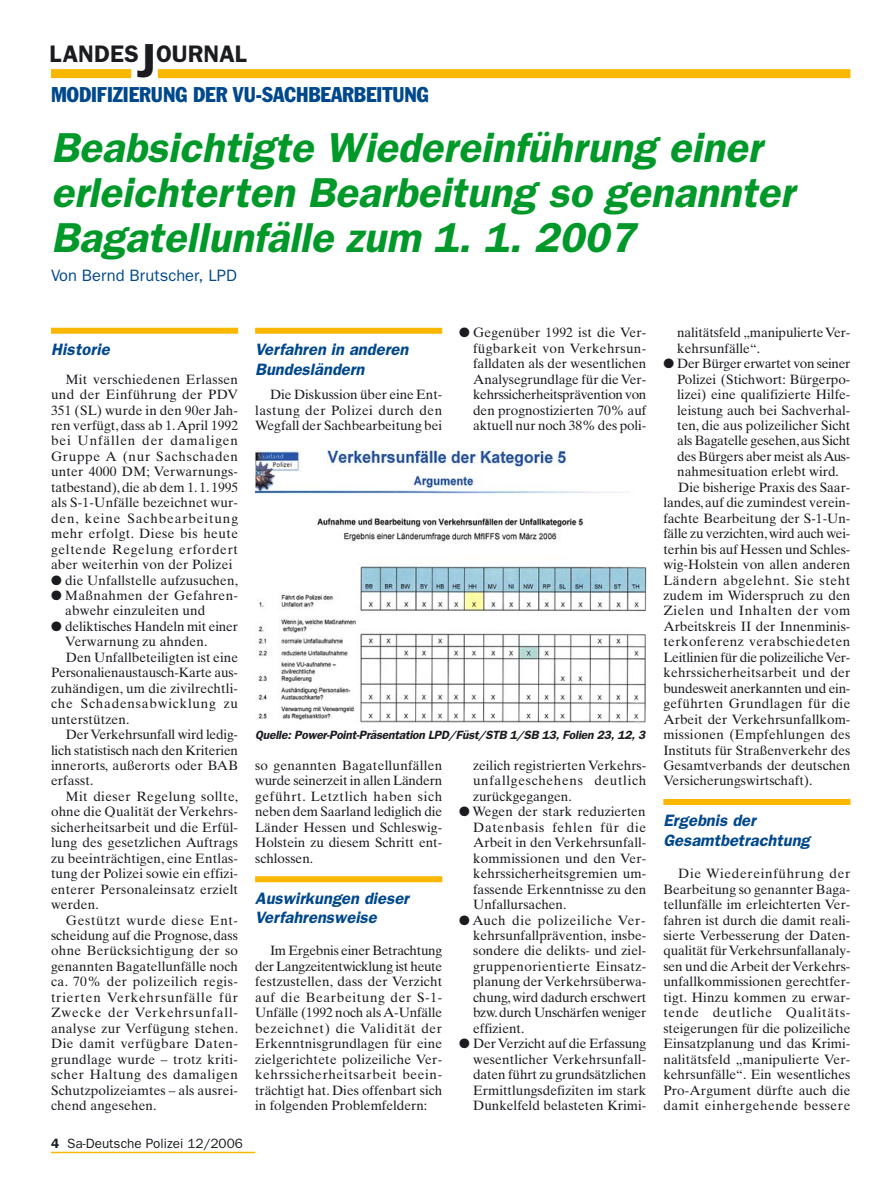
<style>
.page{position:relative;width:893px;height:1191px;background:#fff}
.page>*{position:absolute;margin:0;border:0;box-sizing:border-box;transform-origin:0 0}
.t1{font:italic 600 42px/45px "Franklin Gothic";color:#009929}
.t2{font:600 24px "Franklin Gothic";color:#1b1c20}
.t3{font:condensed 21px "Franklin Gothic";color:#00488c}
.t4{font:italic 600 16.5px/19.5px "Franklin Gothic";color:#00488c}
.t5{font:16.5px "Franklin Gothic";color:#00488c}
.t6{font:13.5px/15.5px "Times Ten";color:#1b1c20;text-align:justify}
.t7{font:13.5px/15.5px "Times Ten";letter-spacing:.02em;color:#1b1c20}
.t8{font:13.5px "Times Ten";letter-spacing:.03em;color:#1b1c20}
.t9{font:13.5px "Times Ten";letter-spacing:.06em;color:#1b1c20}
.t10{font:13.5px "Times Ten";letter-spacing:-.02em;color:#1b1c20}
.t11{font:13.5px "Times Ten";letter-spacing:.035em;color:#1b1c20}
.t12{font:13.5px "Times Ten";letter-spacing:.045em;color:#1b1c20}
.t13{font:13.5px "Times Ten";letter-spacing:.04em;color:#1b1c20}
.t14{font:13.5px "Times Ten";letter-spacing:-.025em;color:#1b1c20}
.t15{font:13.5px "Franklin Gothic";color:#1b1c20}
.t16{font:13.5px "Times Ten";letter-spacing:.025em;color:#1b1c20}
.t17{font:italic 600 12px "Franklin Gothic";letter-spacing:-.02em;color:#1b1c20}
.s1{font-size:48px}
.s2{font-weight:600}
</style>
<div class="page">
<div style="left:51px;top:328px;width:187px;height:6px;background:#f9b700"></div>
<div style="left:255px;top:328px;width:187px;height:6px;background:#f9b700"></div>
<div style="left:255px;top:876px;width:187px;height:6px;background:#f9b700"></div>
<div style="left:663px;top:799px;width:187px;height:6px;background:#f9b700"></div>
<hr style="left:51px;top:1151px;width:204px;height:2px;background:#f9b700">
<div style="left:51px;top:69px;width:80px;height:9px;background:#f9b700"></div>
<div style="left:158px;top:69px;width:692px;height:9px;background:#f9b700"></div>
<img style="left:255px;top:448px;width:391px;height:275px">
<h2 class="t2" style="left:50px;top:45px;width:199px">LANDES<span class="s1">J</span>OURNAL</h2>
<h3 class="t3" style="left:51px;top:87px;width:379px">MODIFIZIERUNG DER VU-SACHBEARBEITUNG</h3>
<h1 class="t1" style="left:51px;top:128px;width:752px">Beabsichtigte Wiedereinführung einer erleichterten Bearbeitung so genannter<br>Bagatellunfälle zum 1. 1. 2007</h1>
<p class="t5" style="left:51px;top:270px;width:187px">Von Bernd Brutscher, LPD</p>
<p class="t4" style="left:51px;top:341px;width:63px">Historie</p>
<p class="t6" style="left:51px;top:372px;width:189px;text-indent:15px">Mit verschiedenen Erlassen und der Einführung der PDV 351 (SL) wurde in den 90er Jah&shy;ren verfügt, dass ab 1.April 1992 bei Unfällen der damaligen Gruppe A (nur Sachschaden unter 4000 DM; Verwarnungs&shy;tatbestand), die ab dem 1. 1. 1995 als S-1-Unfälle bezeichnet wur&shy;den, keine Sachbearbeitung mehr erfolgt. Diese bis heute geltende Regelung erfordert aber weiterhin von der Polizei</p>
<p class="t6" style="left:51px;top:573px;width:189px">● die Unfallstelle aufzusuchen,</p>
<p class="t7" style="left:65px;top:589px;width:174px;text-indent:-14px">● Maßnahmen der Gefahren&shy;abwehr einzuleiten und</p>
<p class="t6" style="left:51px;top:620px;width:189px">● deliktisches Handeln mit einer</p>
<p class="t6" style="left:65px;top:635px;width:144px">Verwarnung zu ahnden.</p>
<p class="t6" style="left:66px;top:651px;width:174px">Den Unfallbeteiligten ist eine</p>
<p class="t6" style="left:51px;top:666px;width:189px">Personalienaustausch-Karte aus-</p>
<p class="t6" style="left:51px;top:681px;width:189px">zuhändigen, um die zivilrechtli-</p>
<p class="t9" style="left:51px;top:698px;width:189px">che Schadensabwicklung zu</p>
<p class="t6" style="left:51px;top:712px;width:80px">unterstützen.</p>
<p class="t6" style="left:66px;top:728px;width:174px">Der Verkehrsunfall wird ledig-</p>
<p class="t6" style="left:51px;top:743px;width:189px">lich statistisch nach den Kriterien</p>
<p class="t6" style="left:51px;top:759px;width:189px">innerorts, außerorts oder BAB</p>
<p class="t6" style="left:51px;top:774px;width:44px">erfasst.</p>
<p class="t8" style="left:66px;top:791px;width:174px">Mit dieser Regelung sollte,</p>
<p class="t6" style="left:51px;top:805px;width:189px">ohne die Qualität der Verkehrs-</p>
<p class="t6" style="left:51px;top:821px;width:189px">sicherheitsarbeit und die Erfül-</p>
<p class="t6" style="left:51px;top:836px;width:189px">lung des gesetzlichen Auftrags</p>
<p class="t6" style="left:51px;top:851px;width:189px">zu beeinträchtigen, eine Entlas-</p>
<p class="t6" style="left:51px;top:867px;width:189px">tung der Polizei sowie ein effizi-</p>
<p class="t6" style="left:51px;top:882px;width:189px">enterer Personaleinsatz erzielt</p>
<p class="t6" style="left:51px;top:898px;width:49px">werden.</p>
<p class="t12" style="left:66px;top:915px;width:174px">Gestützt wurde diese Ent-</p>
<p class="t6" style="left:51px;top:929px;width:189px">scheidung auf die Prognose, dass</p>
<p class="t16" style="left:51px;top:945px;width:189px">ohne Berücksichtigung der so</p>
<p class="t6" style="left:51px;top:960px;width:189px">genannten Bagatellunfälle noch</p>
<p class="t11" style="left:51px;top:976px;width:189px">ca. 70% der polizeilich regis-</p>
<p class="t9" style="left:51px;top:992px;width:189px">trierten Verkehrsunfälle für</p>
<p class="t9" style="left:51px;top:1007px;width:189px">Zwecke der Verkehrsunfall-</p>
<p class="t7" style="left:51px;top:1021px;width:189px">analyse zur Verfügung stehen.</p>
<p class="t11" style="left:51px;top:1038px;width:189px">Die damit verfügbare Daten-</p>
<p class="t7" style="left:51px;top:1052px;width:189px">grundlage wurde – trotz kriti-</p>
<p class="t13" style="left:51px;top:1069px;width:189px">scher Haltung des damaligen</p>
<p class="t6" style="left:51px;top:1083px;width:189px">Schutzpolizeiamtes – als ausrei-</p>
<p class="t6" style="left:51px;top:1099px;width:107px">chend angesehen.</p>
<p class="t15" style="left:51px;top:1138px;width:193px"><span class="s2">4</span> Sa-Deutsche Polizei 12/2006</p>
<p class="t4" style="left:255px;top:341px;width:158px">Verfahren in anderen<br>Bundesländern</p>
<p class="t6" style="left:255px;top:388px;width:189px;text-indent:15px">Die Diskussion über eine Ent&shy;lastung der Polizei durch den Wegfall der Sachbearbeitung bei</p>
<p class="t6" style="left:473px;top:326px;width:175px;text-indent:-14px">● Gegenüber 1992 ist die Ver&shy;fügbarkeit von Verkehrsun&shy;falldaten als der wesentlichen Analysegrundlage für die Ver&shy;kehrssicherheitsprävention von den prognostizierten 70% auf aktuell nur noch 38% des poli-</p>
<p class="t17" style="left:255px;top:731px;width:394px">Quelle: Power-Point-Präsentation LPD/Füst/STB 1/SB 13, Folien 23, 12, 3</p>
<p class="t6" style="left:255px;top:759px;width:189px">so genannten Bagatellunfällen wurde seinerzeit in allen Ländern geführt. Letztlich haben sich neben dem Saarland lediglich die Länder Hessen und Schleswig-Holstein zu diesem Schritt ent&shy;schlossen.</p>
<p class="t4" style="left:255px;top:889px;width:158px">Auswirkungen dieser<br>Verfahrensweise</p>
<p class="t6" style="left:255px;top:944px;width:189px;text-indent:15px">Im Ergebnis einer Betrachtung der Langzeitentwicklung ist heute festzustellen, dass der Verzicht auf die Bearbeitung der S-1- Unfälle (1992 noch als A-Unfälle bezeichnet) die Validität der Erkenntnisgrundlagen für eine zielgerichtete polizeiliche Ver&shy;kehrssicherheitsarbeit beein&shy;trächtigt hat. Dies offenbart sich in folgenden Problemfeldern:</p>
<p class="t6" style="left:473px;top:759px;width:175px">zeilich registrierten Verkehrs&shy;unfallgeschehens deutlich zurückgegangen.</p>
<p class="t6" style="left:473px;top:805px;width:175px;text-indent:-14px">● Wegen der stark reduzierten Datenbasis fehlen für die Arbeit in den Verkehrsunfall&shy;kommissionen und den Ver&shy;kehrssicherheitsgremien um&shy;fassende Erkenntnisse zu den Unfallursachen.</p>
<p class="t6" style="left:473px;top:913px;width:175px;text-indent:-14px">● Auch die polizeiliche Ver&shy;kehrsunfallprävention, insbe&shy;sondere die delikts- und ziel&shy;gruppenorientierte Einsatz&shy;planung der Verkehrsüberwa&shy;chung,wird dadurch erschwert bzw.durch Unschärfen weniger effizient.</p>
<p class="t6" style="left:473px;top:1037px;width:175px;text-indent:-14px">● Der Verzicht auf die Erfassung wesentlicher Verkehrsunfall&shy;daten führt zu grundsätzlichen Ermittlungsdefiziten im stark Dunkelfeld belasteten Krimi-</p>
<p class="t6" style="left:677px;top:326px;width:175px">nalitätsfeld „manipulierte Ver&shy;kehrsunfälle“.</p>
<p class="t14" style="left:663px;top:358px;width:189px">● Der Bürger erwartet von seiner</p>
<p class="t6" style="left:677px;top:372px;width:175px">Polizei (Stichwort: Bürgerpo-</p>
<p class="t6" style="left:677px;top:388px;width:175px">lizei) eine qualifizierte Hilfe-</p>
<p class="t6" style="left:677px;top:403px;width:175px">leistung auch bei Sachverhal-</p>
<p class="t6" style="left:677px;top:419px;width:175px">ten, die aus polizeilicher Sicht</p>
<p class="t10" style="left:677px;top:436px;width:175px">als Bagatelle gesehen,aus Sicht</p>
<p class="t6" style="left:677px;top:450px;width:175px">des Bürgers aber meist als Aus-</p>
<p class="t6" style="left:677px;top:465px;width:163px">nahmesituation erlebt wird.</p>
<p class="t6" style="left:678px;top:481px;width:174px">Die bisherige Praxis des Saar-</p>
<p class="t6" style="left:663px;top:496px;width:189px">landes, auf die zumindest verein-</p>
<p class="t6" style="left:663px;top:512px;width:189px">fachte Bearbeitung der S-1-Un-</p>
<p class="t6" style="left:663px;top:527px;width:189px">fälle zu verzichten,wird auch wei-</p>
<p class="t6" style="left:663px;top:542px;width:189px">terhin bis auf Hessen und Schles-</p>
<p class="t6" style="left:663px;top:558px;width:189px">wig-Holstein von allen anderen</p>
<p class="t12" style="left:663px;top:575px;width:189px">Ländern abgelehnt. Sie steht</p>
<p class="t6" style="left:663px;top:589px;width:189px">zudem im Widerspruch zu den</p>
<p class="t13" style="left:663px;top:606px;width:189px">Zielen und Inhalten der vom</p>
<p class="t6" style="left:663px;top:620px;width:189px">Arbeitskreis II der Innenminis-</p>
<p class="t8" style="left:663px;top:636px;width:189px">terkonferenz verabschiedeten</p>
<p class="t6" style="left:663px;top:651px;width:189px">Leitlinien für die polizeiliche Ver-</p>
<p class="t6" style="left:663px;top:666px;width:189px">kehrssicherheitsarbeit und der</p>
<p class="t10" style="left:663px;top:683px;width:189px">bundesweit anerkannten und ein-</p>
<p class="t8" style="left:663px;top:698px;width:189px">geführten Grundlagen für die</p>
<p class="t6" style="left:663px;top:712px;width:189px">Arbeit der Verkehrsunfallkom-</p>
<p class="t7" style="left:663px;top:728px;width:189px">missionen (Empfehlungen des</p>
<p class="t6" style="left:663px;top:743px;width:189px">Instituts für Straßenverkehr des</p>
<p class="t6" style="left:663px;top:759px;width:189px">Gesamtverbands der deutschen</p>
<p class="t6" style="left:663px;top:774px;width:151px">Versicherungswirtschaft).</p>
<p class="t4" style="left:663px;top:812px;width:148px">Ergebnis der<br>Gesamtbetrachtung</p>
<p class="t6" style="left:663px;top:867px;width:189px;text-indent:15px">Die Wiedereinführung der Bearbeitung so genannter Baga&shy;tellunfälle im erleichterten Ver&shy;fahren ist durch die damit reali&shy;sierte Verbesserung der Daten&shy;qualität für Verkehrsunfallanaly&shy;sen und die Arbeit der Verkehrs&shy;unfallkommissionen gerechtfer&shy;tigt. Hinzu kommen zu erwar&shy;tende deutliche Qualitäts&shy;steigerungen für die polizeiliche Einsatzplanung und das Krimi&shy;nalitätsfeld „manipulierte Ver&shy;kehrsunfälle“. Ein wesentliches Pro-Argument dürfte auch die damit einhergehende bessere</p>
</div>
